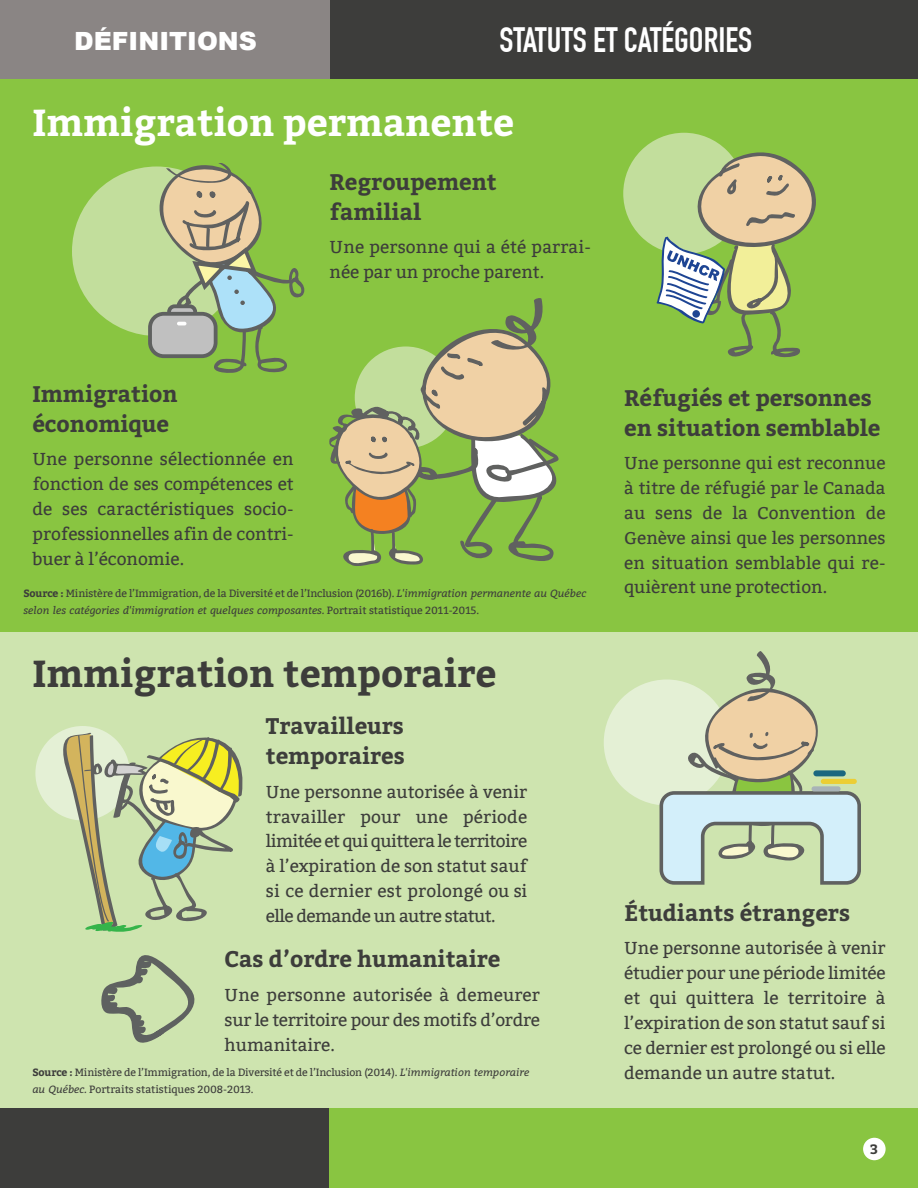
<style>
.page{position:relative;width:918px;height:1188px;background:#fff}
.page>*{position:absolute;margin:0;border:0;box-sizing:border-box;transform-origin:0 0}
.t1{font:700 37.5px "Bitter";color:#fff}
.t2{font:700 37.5px "Bitter";color:#3d3d3b}
.t3{font:700 34.5px "DIN Condensed";color:#fff}
.t4{font:900 25.05px "Arial";color:#fff}
.t5{font:700 22.5px/30px "Bitter";color:#3d3d3b}
.t6{font:17.25px/24.9px "Bitter";color:#3d3d3b;text-align:justify}
.t7{font:700 13.5px "Bitter";color:#3d3d3b}
.t8{font:10.5px/17.1px "Bitter";letter-spacing:-.015em;color:#3d3d3b}
.s1{font-weight:700}
.s2{font-style:italic}
</style>
<div class="page">
<div style="left:0;top:567px;width:918px;height:553px;background:#cee4af"></div>
<div style="left:0;top:0;width:330px;height:80px;background:#8a8584"></div>
<div style="left:0;top:79px;width:918px;height:553px;background:#89c541"></div>
<div style="left:330px;top:0;width:588px;height:80px;background:#3d3d3b"></div>
<div style="left:0;top:1108px;width:330px;height:80px;background:#3d3d3b"></div>
<div style="left:330px;top:1108px;width:588px;height:80px;background:#89c541"></div>
<svg style="left:72px;top:164px;width:232px;height:209px"></svg>
<svg style="left:623px;top:133px;width:193px;height:225px"></svg>
<div style="left:692px;top:310px;width:8px;height:8px;background:#1d4493;border-radius:50%"></div>
<svg style="left:329px;top:298px;width:230px;height:268px"></svg>
<svg style="left:35px;top:726px;width:208px;height:206px"></svg>
<svg style="left:604px;top:651px;width:257px;height:234px"></svg>
<div style="left:812px;top:786px;width:29px;height:5px;background:#a8b3b7;border-radius:3px"></div>
<div style="left:821px;top:779px;width:36px;height:5px;background:#ecce34;border-radius:3px"></div>
<div style="left:813px;top:770px;width:33px;height:6px;background:#1b677f;border-radius:3px"></div>
<svg style="left:101px;top:955px;width:94px;height:88px"></svg>
<div style="left:863px;top:1138px;width:23px;height:22px;background:#fff;border-radius:50%"></div>
<h3 class="t4" style="left:74px;top:23px;width:184px">DÉFINITIONS</h3>
<h2 class="t3" style="left:500px;top:28px;width:254px">STATUTS ET CATÉGORIES</h2>
<h1 class="t1" style="left:32px;top:95px;width:483px">Immigration permanente</h1>
<h3 class="t5" style="left:330px;top:165px;width:169px">Regroupement familial</h3>
<p class="t6" style="left:330px;top:235px;width:263px">Une personne qui a été parrai&shy;née par un proche parent.</p>
<h3 class="t5" style="left:32px;top:378px;width:147px">Immigration économique</h3>
<p class="t6" style="left:32px;top:447px;width:263px">Une personne sélectionnée en fonction de ses compétences et de ses caractéristiques socio&shy;professionnelles afin de contri&shy;buer à l’économie.</p>
<p class="t8" style="left:23px;top:585px;width:564px"><span class="s1">Source :</span> Ministère de l’Immigration, de la Diversité et de l’Inclusion (2016b). <span class="s2">L'immigration permanente au Québec selon les catégories d'immigration et quelques composantes.</span> Portrait statistique 2011-2015.</p>
<h1 class="t2" style="left:32px;top:646px;width:466px">Immigration temporaire</h1>
<h3 class="t5" style="left:266px;top:710px;width:140px">Travailleurs temporaires</h3>
<p class="t6" style="left:266px;top:780px;width:263px">Une personne autorisée à venir travailler pour une période limitée et qui quittera le territoire à l’expiration de son statut sauf si ce dernier est prolongé ou si elle demande un autre statut.</p>
<h3 class="t5" style="left:225px;top:943px;width:277px">Cas d’ordre humanitaire</h3>
<p class="t6" style="left:225px;top:983px;width:317px">Une personne autorisée à demeurer sur le territoire pour des motifs d’ordre humanitaire.</p>
<p class="t8" style="left:32px;top:1064px;width:498px"><span class="s1">Source :</span> Ministère de l’Immigration, de la Diversité et de l’Inclusion (2014). <span class="s2">L'immigration temporaire au Québec.</span> Portraits statistiques 2008-2013.</p>
<h3 class="t5" style="left:624px;top:381px;width:258px">Réfugiés et personnes en situation semblable</h3>
<p class="t6" style="left:624px;top:451px;width:263px">Une personne qui est reconnue à titre de réfugié par le Canada au sens de la Convention de Genève ainsi que les personnes en situation semblable qui re&shy;quièrent une protection.</p>
<h3 class="t5" style="left:624px;top:897px;width:227px">Étudiants étrangers</h3>
<p class="t6" style="left:624px;top:936px;width:263px">Une personne autorisée à venir étudier pour une période limitée et qui quittera le territoire à l’expiration de son statut sauf si ce dernier est prolongé ou si elle demande un autre statut.</p>
<p class="t7" style="left:870px;top:1139px;width:9px">3</p>
</div>
